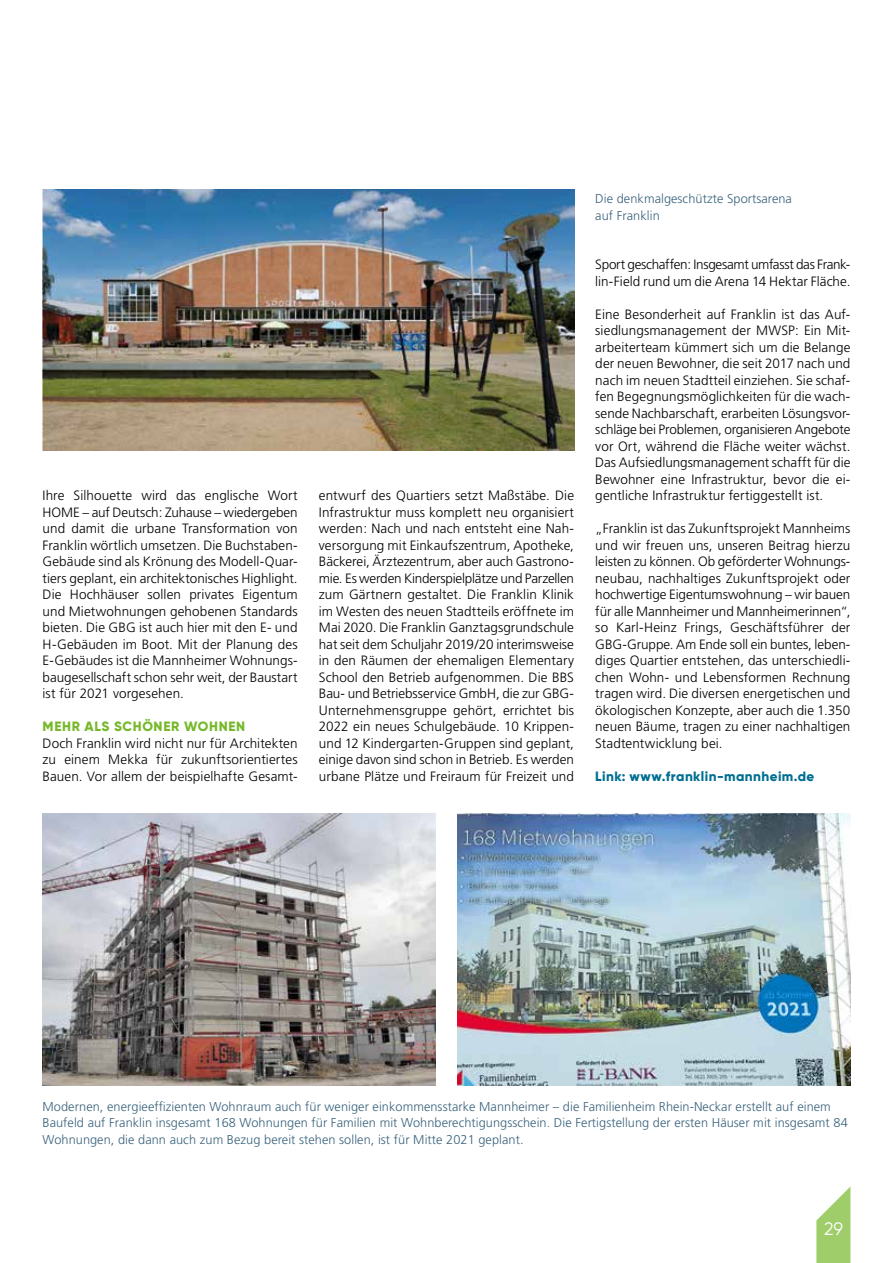
<style>
.page{position:relative;width:893px;height:1263px;background:#fff}
.page>*{position:absolute;margin:0;border:0;box-sizing:border-box;transform-origin:0 0}
.t1{font:18px "Gilroy";color:#fff}
.t2{font:300 13.5px/16.5px "Frutiger";letter-spacing:.005em;color:#000;text-align:justify}
.t3{font:300 13.5px/16.5px "Frutiger";letter-spacing:-.015em;color:#000}
.t4{font:800 13.5px "Gilroy";letter-spacing:.03em;color:#006e91}
.t5{font:800 13.5px "Gilroy";letter-spacing:.05em;color:#76b82a}
.t6{font:300 12.75px/16.5px "Frutiger";letter-spacing:.005em;color:#39627c}
</style>
<div class="page">
<img style="left:43px;top:189px;width:531px;height:262px">
<img style="left:43px;top:814px;width:393px;height:272px">
<img style="left:457px;top:814px;width:393px;height:272px">
<svg style="left:816px;top:1187px;width:34px;height:76px"></svg>
<p class="t2" style="left:43px;top:487px;width:257px">Ihre Silhouette wird das englische Wort HOME – auf Deutsch: Zuhause – wiedergeben und damit die urbane Transformation von Franklin wörtlich umsetzen. Die Buchstaben-Gebäude sind als Krönung des Modell-Quar&shy;tiers geplant, ein architektonisches Highlight.<br>Die Hochhäuser sollen privates Eigentum und Mietwohnungen gehobenen Standards bieten. Die GBG ist auch hier mit den E- und H-Gebäuden im Boot. Mit der Planung des E-Gebäudes ist die Mannheimer Wohnungs&shy;baugesellschaft schon sehr weit, der Baustart ist für 2021 vorgesehen.</p>
<p class="t5" style="left:43px;top:718px;width:204px">MEHR ALS SCHÖNER WOHNEN</p>
<p class="t2" style="left:43px;top:735px;width:257px">Doch Franklin wird nicht nur für Architekten zu einem Mekka für zukunftsorientiertes Bauen. Vor allem der beispielhafte Gesamt-</p>
<p class="t2" style="left:319px;top:487px;width:257px">entwurf des Quartiers setzt Maßstäbe. Die Infrastruktur muss komplett neu organisiert werden: Nach und nach entsteht eine Nah&shy;versorgung mit Einkaufszentrum, Apotheke, Bäckerei, Ärztezentrum, aber auch Gastrono&shy;mie. Es werden Kinderspielplätze und Parzellen zum Gärtnern gestaltet. Die Franklin Klinik im Westen des neuen Stadtteils eröffnete im Mai 2020. Die Franklin Ganztagsgrundschule hat seit dem Schuljahr 2019/20 interimsweise in den Räumen der ehemaligen Elementary School den Betrieb aufgenommen. Die BBS Bau- und Betriebsservice GmbH, die zur GBG-Unternehmensgruppe gehört, errichtet bis 2022 ein neues Schulgebäude. 10 Krippen&shy;und 12 Kindergarten-Gruppen sind geplant, einige davon sind schon in Betrieb. Es werden urbane Plätze und Freiraum für Freizeit und</p>
<p class="t6" style="left:595px;top:190px;width:198px">Die denkmalgeschützte Sportsarena auf Franklin</p>
<p class="t3" style="left:595px;top:256px;width:257px">Sport geschaffen: Insgesamt umfasst das Frank&shy;lin-Field rund um die Arena 14 Hektar Fläche.</p>
<p class="t2" style="left:595px;top:306px;width:257px">Eine Besonderheit auf Franklin ist das Auf&shy;siedlungsmanagement der MWSP: Ein Mit&shy;arbeiterteam kümmert sich um die Belange der neuen Bewohner, die seit 2017 nach und nach im neuen Stadtteil einziehen. Sie schaf&shy;fen Begegnungsmöglichkeiten für die wach&shy;sende Nachbarschaft, erarbeiten Lösungsvor&shy;schläge bei Problemen, organisieren Angebote vor Ort, während die Fläche weiter wächst.<br>Das Aufsiedlungsmanagement schafft für die Bewohner eine Infrastruktur, bevor die ei&shy;gentliche Infrastruktur fertiggestellt ist.</p>
<p class="t2" style="left:595px;top:520px;width:257px">„Franklin ist das Zukunftsprojekt Mannheims und wir freuen uns, unseren Beitrag hierzu leisten zu können. Ob geförderter Wohnungs&shy;neubau, nachhaltiges Zukunftsprojekt oder hochwertige Eigentumswohnung – wir bauen für alle Mannheimer und Mannheimerinnen“, so Karl-Heinz Frings, Geschäftsführer der GBG-Gruppe. Am Ende soll ein buntes, leben&shy;diges Quartier entstehen, das unterschiedli&shy;chen Wohn- und Lebensformen Rechnung tragen wird. Die diversen energetischen und ökologischen Konzepte, aber auch die 1.350 neuen Bäume, tragen zu einer nachhaltigen Stadtentwicklung bei.</p>
<p class="t4" style="left:595px;top:767px;width:221px">Link: www.franklin-mannheim.de</p>
<p class="t6" style="left:43px;top:1098px;width:807px">Modernen, energieeffizienten Wohnraum auch für weniger einkommensstarke Mannheimer – die Familienheim Rhein-Neckar erstellt auf einem<br>Baufeld auf Franklin insgesamt 168 Wohnungen für Familien mit Wohnberechtigungsschein. Die Fertigstellung der ersten Häuser mit insgesamt 84<br>Wohnungen, die dann auch zum Bezug bereit stehen sollen, ist für Mitte 2021 geplant.</p>
<h1 class="t1" style="left:824px;top:1217px;width:20px">29</h1>
</div>
